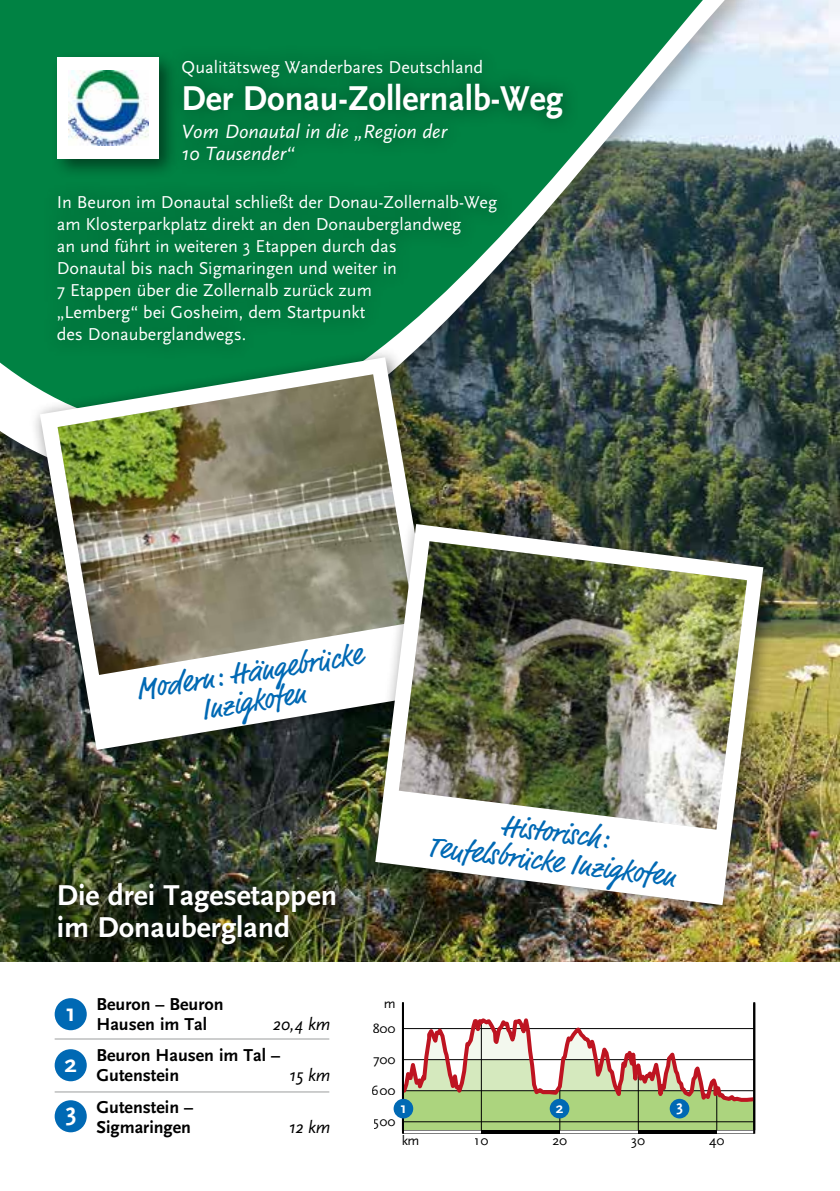
<style>
.page{position:relative;width:840px;height:1191px;background:#fff}
.page>*{position:absolute;margin:0;border:0;box-sizing:border-box;transform-origin:0 0}
.t1{font:700 36px "Scala Sans";color:#fff;scale:.95 1}
.t2{font:30px/29.4px "Market OT";color:#0069b4;text-align:center}
.t3{font:700 30px/32px "Scala Sans OT";color:#fff}
.t4{font:700 25.2px/51px "Scala Sans OT";color:#fff}
.t5{font:italic 20px/22px "Scala Sans OT";color:#fff}
.t6{font:18px/22px "Scala Sans";color:#fff}
.t7{font:700 18px/20px "Scala Sans OT";color:#000}
.t8{font:italic 18px "Scala Sans OT";color:#000}
.t9{font:700 15.4px "Scala Sans OT";color:#fff}
.t10{font:14px "Scala Sans OT";color:#000}
</style>
<div class="page">
<img style="left:0;top:508px;width:839px;height:453px">
<div style="left:0;top:0;width:839px;height:508px;background:#000;opacity:.3"></div>
<img style="left:0;top:430px;width:839px;height:52px">
<svg style="left:0;top:0;width:839px;height:430px"></svg>
<div style="left:40px;top:177px;width:473px;height:185px;background:#000;opacity:.5"></div>
<div style="left:164px;top:42px;width:416px;height:136px;background:#000;opacity:.5"></div>
<div style="left:50px;top:50px;width:130px;height:130px;background:#000;opacity:.5"></div>
<div style="left:58px;top:58px;width:101px;height:101px;background:#fff"></div>
<img style="left:68px;top:71px;width:80px;height:75px">
<div style="left:29px;top:346px;width:430px;height:421px;background:#000;opacity:.5"></div>
<img style="left:40px;top:357px;width:401px;height:393px">
<img style="left:58px;top:374px;width:356px;height:301px">
<div style="left:364px;top:513px;width:416px;height:409px;background:#000;opacity:.5"></div>
<img style="left:375px;top:524px;width:388px;height:381px">
<img style="left:398px;top:541px;width:348px;height:288px">
<img style="left:51px;top:876px;width:300px;height:84px">
<img style="left:403px;top:921px;width:436px;height:213px">
<hr style="left:403px;top:1130px;width:350px;height:3px;background:#000">
<hr style="left:402px;top:1003px;width:2px;height:130px;background:#000">
<hr style="left:752px;top:1003px;width:2px;height:130px;background:#000">
<hr style="left:480px;top:1022px;width:1px;height:108px;background:#000">
<hr style="left:559px;top:1077px;width:1px;height:53px;background:#000">
<hr style="left:637px;top:1074px;width:1px;height:56px;background:#000">
<hr style="left:716px;top:1090px;width:1px;height:40px;background:#000">
<hr style="left:403px;top:1121px;width:350px;height:1px;background:#000">
<svg style="left:399px;top:1001px;width:358px;height:119px"></svg>
<hr style="left:402px;top:1002px;width:2px;height:128px;background:#000">
<hr style="left:752px;top:1002px;width:2px;height:128px;background:#000">
<div style="left:55px;top:998px;width:32px;height:32px;background:#0069b4;border-radius:50%"></div>
<div style="left:55px;top:1049px;width:32px;height:32px;background:#0069b4;border-radius:50%"></div>
<div style="left:55px;top:1100px;width:32px;height:32px;background:#0069b4;border-radius:50%"></div>
<hr style="left:55px;top:1038px;width:274px;height:1px;background:#9c9d9d">
<hr style="left:55px;top:1091px;width:274px;height:1px;background:#9c9d9d">
<div style="left:549px;top:1098px;width:20px;height:20px;background:#0069b4;border-radius:50%"></div>
<div style="left:669px;top:1098px;width:20px;height:20px;background:#0069b4;border-radius:50%"></div>
<div style="left:393px;top:1098px;width:20px;height:20px;background:#0069b4;border-radius:50%"></div>
<p class="t6" style="left:181px;top:56px;width:303px">Qualitätsweg Wanderbares Deutschland</p>
<h1 class="t1" style="left:181px;top:79px;width:403px">Der Donau-Zollernalb-Weg</h1>
<p class="t5" style="left:181px;top:120px;width:267px">Vom Donautal in die „Region der<br>10 Tausender“</p>
<p class="t6" style="left:57px;top:192px;width:441px">In Beuron im Donautal schließt der Donau-Zollernalb-Weg am Klosterparkplatz direkt an den Donauberglandweg<br>an und führt in weiteren 3 Etappen durch das<br>Donautal bis nach Sigmaringen und weiter in<br>7 Etappen über die Zollernalb zurück zum<br>„Lemberg“ bei Gosheim, dem Startpunkt<br>des Donauberglandwegs.</p>
<h2 class="t2" style="left:134px;top:677px;width:229px;rotate:-9deg">Modern: Hängebrücke<br>Inzigkofen</h2>
<h2 class="t3" style="left:57px;top:880px;width:282px">Die drei Tagesetappen im Donaubergland</h2>
<h2 class="t2" style="left:433px;top:805px;width:250px;rotate:7deg">Historisch:<br>Teufelsbrücke Inzigkofen</h2>
<p class="t7" style="left:96px;top:994px;width:128px">Beuron – Beuron<br>Hausen im Tal</p>
<p class="t10" style="left:383px;top:996px;width:13px">m</p>
<h3 class="t4" style="left:64px;top:987px;width:14px">1<br>2</h3>
<h3 class="t4" style="left:66px;top:1086px;width:12px">3</h3>
<p class="t9" style="left:400px;top:1099px;width:8px">1</p>
<p class="t9" style="left:555px;top:1099px;width:9px">2</p>
<p class="t9" style="left:676px;top:1097px;width:8px">3</p>
<p class="t8" style="left:273px;top:1014px;width:59px">20,4 km</p>
<p class="t7" style="left:96px;top:1045px;width:185px">Beuron Hausen im Tal –<br>Gutenstein</p>
<p class="t10" style="left:372px;top:1020px;width:24px">800</p>
<p class="t10" style="left:373px;top:1051px;width:24px">700</p>
<p class="t8" style="left:289px;top:1065px;width:43px">15 km</p>
<p class="t10" style="left:371px;top:1082px;width:25px">600</p>
<p class="t7" style="left:96px;top:1097px;width:98px">Gutenstein –<br>Sigmaringen</p>
<p class="t10" style="left:373px;top:1113px;width:23px">500</p>
<p class="t8" style="left:288px;top:1117px;width:43px">12 km</p>
<p class="t10" style="left:401px;top:1133px;width:20px">km</p>
<p class="t10" style="left:474px;top:1133px;width:15px">10</p>
<p class="t10" style="left:552px;top:1133px;width:16px">20</p>
<p class="t10" style="left:631px;top:1133px;width:15px">30</p>
<p class="t10" style="left:708px;top:1133px;width:17px">40</p>
</div>
